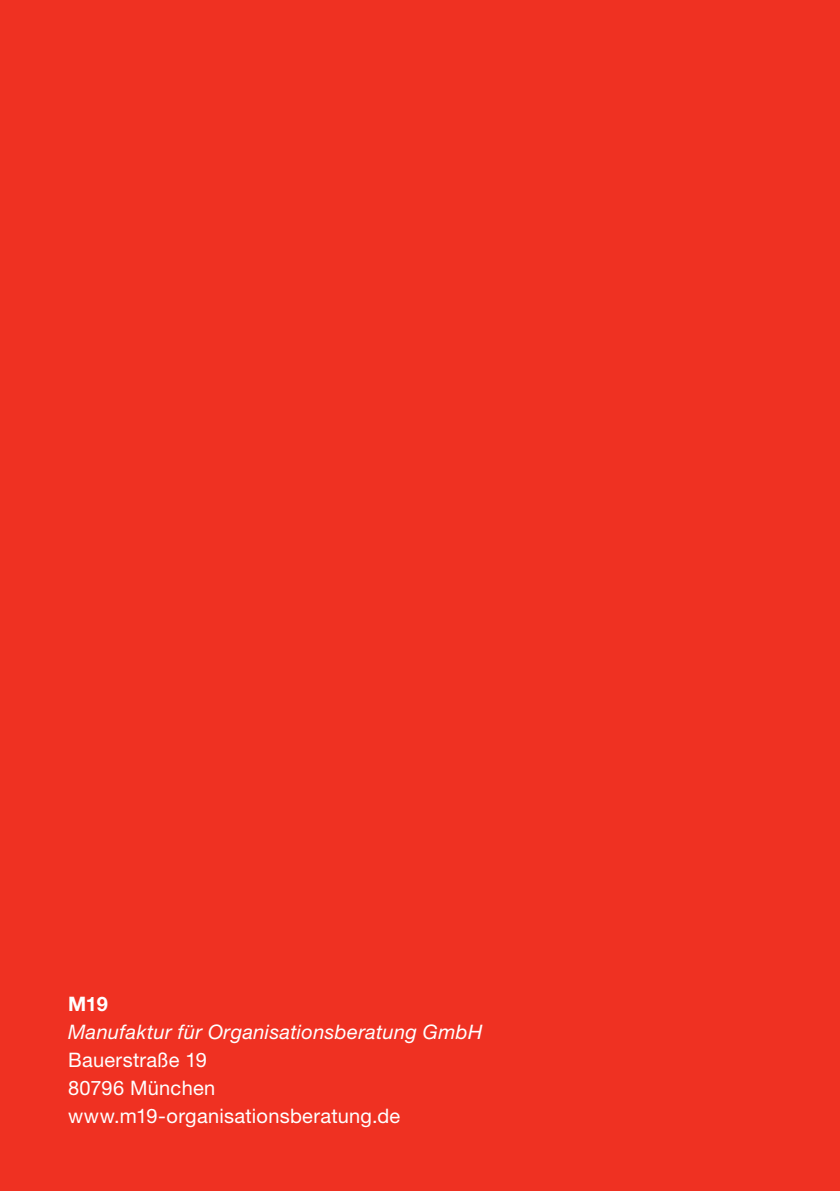
<style>
.page{position:relative;width:840px;height:1191px;background:#fff}
.page>*{position:absolute;margin:0;border:0;box-sizing:border-box;transform-origin:0 0}
.t1{font:20px/28px "Helvetica Neue LT Std";letter-spacing:.015em;color:#fff}
.t2{font:italic 20px "Helvetica Neue LT Std";letter-spacing:.015em;color:#fff}
.t3{font:700 20px "Helvetica Neue LT Std";color:#fff}
</style>
<div class="page">
<div style="left:0;top:0;width:839px;height:1191px;background:#ef3122"></div>
<p class="t3" style="left:68px;top:991px;width:41px">M19</p>
<p class="t2" style="left:68px;top:1019px;width:415px">Manufaktur für Organisationsberatung GmbH</p>
<p class="t1" style="left:68px;top:1045px;width:333px">Bauerstraße 19<br>80796 München www.m19-organisationsberatung.de</p>
</div>
